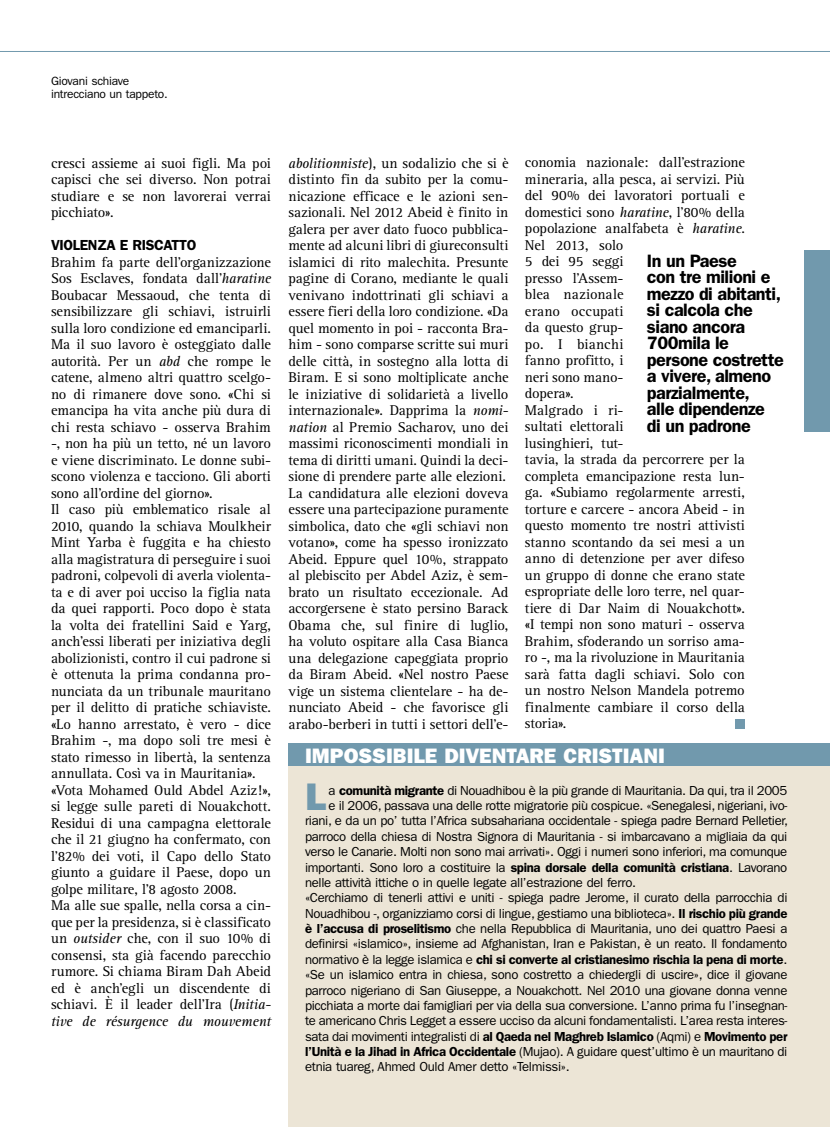
<style>
.page{position:relative;width:830px;height:1127px;background:#fff}
.page>*{position:absolute;margin:0;border:0;box-sizing:border-box;transform-origin:0 0}
.t1{font:38.55px "ITC Franklin Gothic Std Hvy";color:#7199ad}
.t2{font:21px "ITC Franklin Gothic Std Hvy";color:#fff}
.t3{font:600 18px/16.5px "ITC Franklin Gothic Std";letter-spacing:-.025em;color:#000}
.t4{font:14.7px/16.5px "Rotis Serif";letter-spacing:-.005em;color:#000}
.t5{font:600 14.7px "ITC Franklin Gothic Std";letter-spacing:-.025em;color:#000}
.t6{font:13.2px "ITC Franklin Gothic Std";letter-spacing:-.025em;color:#000}
.t7{font:600 13.2px "ITC Franklin Gothic Std";letter-spacing:-.025em;color:#000}
.t8{font:12px/13.5px "ITC Franklin Gothic Std";letter-spacing:-.02em;color:#000}
.s1{font-style:italic}
.s2{font-weight:600}
.s3{font-weight:400}
</style>
<div class="page">
<hr style="left:0;top:51px;width:829px;height:1px;background:#7199ad">
<div style="left:735px;top:720px;width:9px;height:9px;background:#7199ad"></div>
<div style="left:804px;top:250px;width:25px;height:181px;background:#7199ad"></div>
<div style="left:288px;top:745px;width:541px;height:382px;background:#ece5d6"></div>
<div style="left:288px;top:743px;width:541px;height:23px;background:#7199ad"></div>
<p class="t8" style="left:51px;top:74px;width:118px">Giovani schiave intrecciano un tappeto.</p>
<p class="t4" style="left:51px;top:155px;width:221px;text-align:justify">cresci assieme ai suoi figli. Ma poi capisci che sei diverso. Non potrai studiare e se non lavorerai verrai picchiato».</p>
<p class="t5" style="left:51px;top:236px;width:147px">VIOLENZA E RISCATTO</p>
<p class="t4" style="left:51px;top:254px;width:221px">Brahim fa parte dell’organizzazione Sos Esclaves, fondata dall’<span class="s1">haratine </span>Boubacar Messaoud, che tenta di sensibilizzare gli schiavi, istruirli sulla loro condizione ed emanciparli.<br>Ma il suo lavoro è osteggiato dalle autorità. Per un <span class="s1">abd</span> che rompe le catene, almeno altri quattro scelgo&shy;no di rimanere dove sono. «Chi si emancipa ha vita anche più dura di chi resta schiavo - osserva Brahim -, non ha più un tetto, né un lavoro e viene discriminato. Le donne subi&shy;scono violenza e tacciono. Gli aborti sono all’ordine del giorno».<br>Il caso più emblematico risale al 2010, quando la schiava Moulkheir Mint Yarba è fuggita e ha chiesto alla magistratura di perseguire i suoi padroni, colpevoli di averla violenta&shy;ta e di aver poi ucciso la figlia nata da quei rapporti. Poco dopo è stata la volta dei fratellini Said e Yarg, anch’essi liberati per iniziativa degli abolizionisti, contro il cui padrone si è ottenuta la prima condanna pro&shy;nunciata da un tribunale mauritano per il delitto di pratiche schiaviste. «Lo hanno arrestato, è vero - dice Brahim -, ma dopo soli tre mesi è stato rimesso in libertà, la sentenza annullata. Così va in Mauritania». «Vota Mohamed Ould Abdel Aziz!», si legge sulle pareti di Nouakchott.<br>Residui di una campagna elettorale che il 21 giugno ha confermato, con l’82% dei voti, il Capo dello Stato giunto a guidare il Paese, dopo un golpe militare, l’8 agosto 2008.<br>Ma alle sue spalle, nella corsa a cin&shy;que per la presidenza, si è classificato un <span class="s1">outsider</span> che, con il suo 10% di consensi, sta già facendo parecchio rumore. Si chiama Biram Dah Abeid ed è anch’egli un discendente di schiavi. È il leader dell’Ira (<span class="s1">Initia&shy;tive de résurgence du mouvement</span></p>
<p class="t4" style="left:288px;top:155px;width:221px"><span class="s1">abolitionniste</span>), un sodalizio che si è distinto fin da subito per la comu&shy;nicazione efficace e le azioni sen&shy;sazionali. Nel 2012 Abeid è finito in galera per aver dato fuoco pubblica&shy;mente ad alcuni libri di giureconsulti islamici di rito malechita. Presunte pagine di Corano, mediante le quali venivano indottrinati gli schiavi a essere fieri della loro condizione. «Da quel momento in poi - racconta Bra&shy;him - sono comparse scritte sui muri delle città, in sostegno alla lotta di Biram. E si sono moltiplicate anche le iniziative di solidarietà a livello internazionale». Dapprima la <span class="s1">nomi&shy;nation</span> al Premio Sacharov, uno dei massimi riconoscimenti mondiali in tema di diritti umani. Quindi la deci&shy;sione di prendere parte alle elezioni.<br>La candidatura alle elezioni doveva essere una partecipazione puramente simbolica, dato che «gli schiavi non votano», come ha spesso ironizzato Abeid. Eppure quel 10%, strappato al plebiscito per Abdel Aziz, è sem&shy;brato un risultato eccezionale. Ad accorgersene è stato persino Barack Obama che, sul finire di luglio, ha voluto ospitare alla Casa Bianca una delegazione capeggiata proprio da Biram Abeid. «Nel nostro Paese vige un sistema clientelare - ha de&shy;nunciato Abeid - che favorisce gli arabo-berberi in tutti i settori dell’e-</p>
<p class="t4" style="left:524px;top:155px;width:221px">conomia nazionale: dall’estrazione mineraria, alla pesca, ai servizi. Più del 90% dei lavoratori portuali e domestici sono <span class="s1">haratine</span>, l’80% della popolazione analfabeta è <span class="s1">haratine</span>.<br>Nel 2013, solo<br>5 dei 95 seggi<br>presso l’Assem-<br>blea nazionale<br>erano occupati<br>da questo grup-<br>po. I bianchi<br>fanno profitto, i<br>neri sono mano-<br>dopera».<br>Malgrado i ri-<br>sultati elettorali<br>lusinghieri, tut-<br>tavia, la strada da percorrere per la completa emancipazione resta lun&shy;ga. «Subiamo regolarmente arresti, torture e carcere - ancora Abeid - in questo momento tre nostri attivisti stanno scontando da sei mesi a un anno di detenzione per aver difeso un gruppo di donne che erano state espropriate delle loro terre, nel quar&shy;tiere di Dar Naim di Nouakchott». «I tempi non sono maturi - osserva<br>Brahim, sfoderando un sorriso ama&shy;ro -, ma la rivoluzione in Mauritania sarà fatta dagli schiavi. Solo con un nostro Nelson Mandela potremo finalmente cambiare il corso della storia».</p>
<p class="t3" style="left:646px;top:252px;width:138px">In un Paese<br>con tre milioni e mezzo di abitanti, si calcola che siano ancora<br>700mila le persone costrette a vivere, almeno parzialmente,<br>alle dipendenze<br>di un padrone</p>
<h2 class="t2" style="left:305px;top:743px;width:21px">IMPOSSI</h2>
<h2 class="t2" style="left:393px;top:743px;width:25px">BILE</h2>
<h2 class="t2" style="left:444px;top:743px;width:14px">DIVENTARE</h2>
<h2 class="t2" style="left:563px;top:743px;width:13px">CRISTIANI</h2>
<h1 class="t1" style="left:305px;top:774px;width:22px">L</h1>
<p class="t6" style="left:328px;top:782px;width:460px">a <span class="s2">comunità migrante</span> di Nouadhibou è la più grande di Mauritania. Da qui, tra il 2005</p>
<p class="t6" style="left:328px;top:798px;width:460px">e il 2006, passava una delle rotte migratorie più cospicue. «Senegalesi, nigeriani, ivo-</p>
<p class="t6" style="left:305px;top:813px;width:484px">riani, e da un po’ tutta l’Africa subsahariana occidentale - spiega padre Bernard Pelletier,</p>
<p class="t6" style="left:305px;top:829px;width:483px">parroco della chiesa di Nostra Signora di Mauritania - si imbarcavano a migliaia da qui</p>
<p class="t6" style="left:305px;top:844px;width:483px">verso le Canarie. Molti non sono mai arrivati». Oggi i numeri sono inferiori, ma comunque</p>
<p class="t6" style="left:305px;top:859px;width:483px">importanti. Sono loro a costituire la <span class="s2">spina dorsale della comunità cristiana</span>. Lavorano</p>
<p class="t6" style="left:305px;top:875px;width:332px">nelle attività ittiche o in quelle legate all’estrazione del ferro.</p>
<p class="t6" style="left:305px;top:890px;width:483px">«Cerchiamo di tenerli attivi e uniti - spiega padre Jerome, il curato della parrocchia di</p>
<p class="t6" style="left:305px;top:905px;width:483px">Nouadhibou -, organizziamo corsi di lingue, gestiamo una biblioteca». <span class="s2">Il rischio più grande</span></p>
<p class="t6" style="left:305px;top:921px;width:483px"><span class="s2">è l’accusa di proselitismo</span> che nella Repubblica di Mauritania, uno dei quattro Paesi a</p>
<p class="t6" style="left:305px;top:936px;width:483px">definirsi «islamico», insieme ad Afghanistan, Iran e Pakistan, è un reato. Il fondamento</p>
<p class="t7" style="left:305px;top:951px;width:483px"><span class="s3">normativo è la legge islamica e</span> chi si converte al cristianesimo rischia la pena di morte<span class="s3">.</span></p>
<p class="t6" style="left:305px;top:967px;width:483px">«Se un islamico entra in chiesa, sono costretto a chiedergli di uscire», dice il giovane</p>
<p class="t6" style="left:305px;top:982px;width:483px">parroco nigeriano di San Giuseppe, a Nouakchott. Nel 2010 una giovane donna venne</p>
<p class="t6" style="left:305px;top:998px;width:483px">picchiata a morte dai famigliari per via della sua conversione. L’anno prima fu l’insegnan-</p>
<p class="t6" style="left:305px;top:1013px;width:483px">te americano Chris Legget a essere ucciso da alcuni fondamentalisti. L’area resta interes-</p>
<p class="t6" style="left:305px;top:1028px;width:483px">sata dai movimenti integralisti di <span class="s2">al Qaeda nel Maghreb Islamico</span> (Aqmi) e <span class="s2">Movimento per</span></p>
<p class="t6" style="left:305px;top:1044px;width:483px"><span class="s2">l’Unità e la Jihad in Africa Occidentale</span> (Mujao). A guidare quest’ultimo è un mauritano di</p>
<p class="t6" style="left:305px;top:1059px;width:266px">etnia tuareg, Ahmed Ould Amer detto «Telmissi».</p>
</div>
